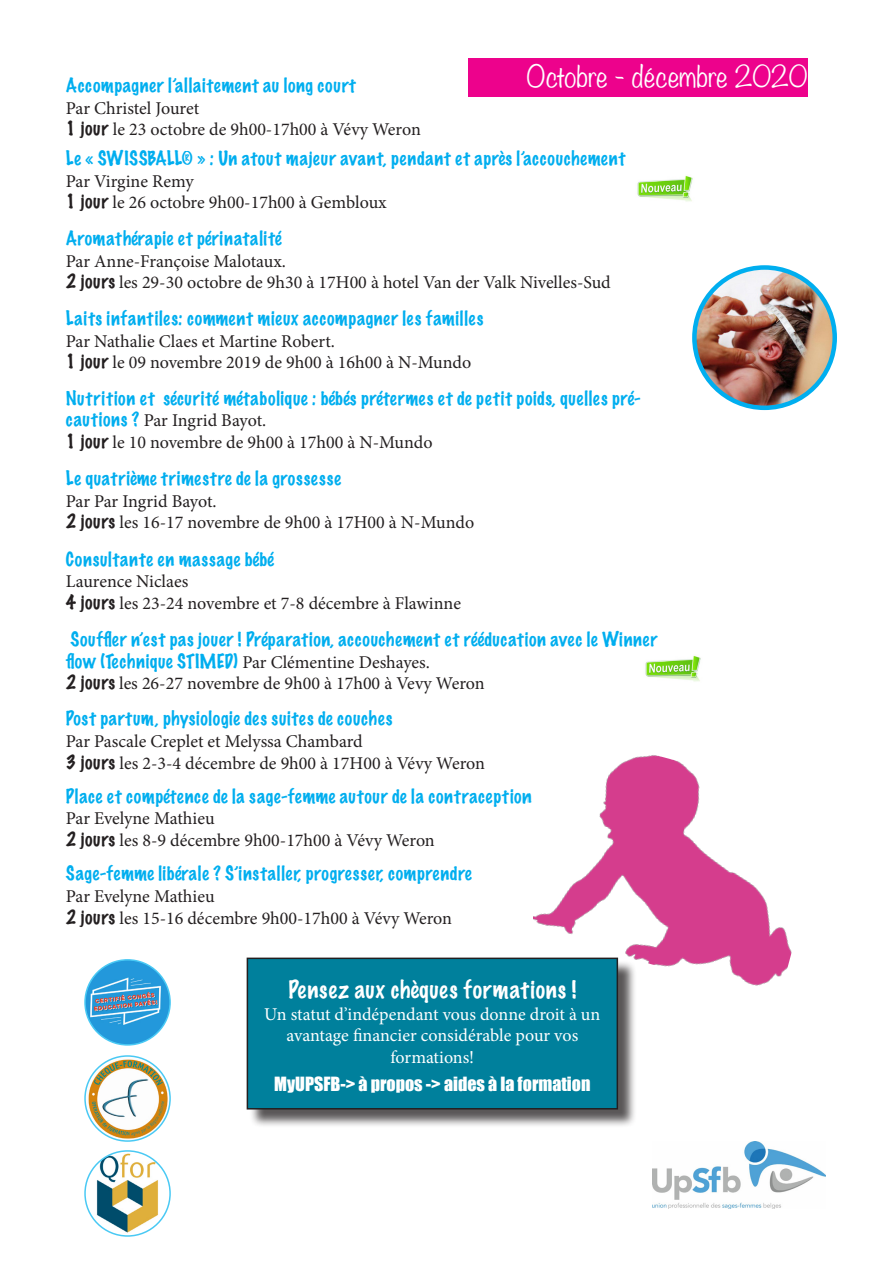
<style>
.page{position:relative;width:893px;height:1263px;background:#fff}
.page>*{position:absolute;margin:0;border:0;box-sizing:border-box;transform-origin:0 0}
.t1{font:300 27px "Noteworthy";color:#fff}
.t2{font:100 22.5px "Marker Felt";letter-spacing:.04em;color:#fff}
.t3{font:18px "Minion Pro";color:#231f20}
.t4{font:100 18px/21.6px "Marker Felt";letter-spacing:.04em;color:#00aeef}
.t5{font:18px/21.6px "Minion Pro";letter-spacing:-.005em;color:#fff;text-align:center}
.t6{font:18px "Impact";color:#fff}
.s1{font-family:"Marker Felt";font-weight:100}
.s2{font-family:"Minion Pro";font-weight:400;color:#231f20}
</style>
<div class="page">
<img style="left:653px;top:1142px;width:172px;height:67px">
<div style="left:468px;top:58px;width:339px;height:39px;background:#ed028c"></div>
<img style="left:94px;top:1151px;width:67px;height:85px">
<div style="left:84px;top:1150px;width:87px;height:87px;border:2px solid #49c9f4;border-radius:50%"></div>
<img style="left:85px;top:1056px;width:85px;height:85px;border-radius:43px">
<div style="left:84px;top:1055px;width:87px;height:87px;border:2px solid #49c9f4;border-radius:50%"></div>
<img style="left:85px;top:960px;width:85px;height:85px;border-radius:43px">
<div style="left:84px;top:959px;width:87px;height:87px;border:2px solid #49c9f4;border-radius:50%"></div>
<img style="left:694px;top:267px;width:141px;height:141px;border-radius:70px">
<div style="left:692px;top:265px;width:145px;height:145px;border:4px solid #00aeef;border-radius:50%"></div>
<img style="left:533px;top:755px;width:259px;height:231px">
<div style="left:249px;top:960px;width:388px;height:168px;background:#231f20;opacity:.75"></div>
<div style="left:247px;top:958px;width:370px;height:151px;background:#00809c"></div>
<div style="left:247px;top:957px;width:371px;height:152px;border:2px solid #231f20"></div>
<img style="left:645px;top:655px;width:56px;height:27px">
<img style="left:637px;top:175px;width:56px;height:27px">
<p class="t4" style="left:66px;top:74px;width:291px">Accompagner l’allaitement au long court</p>
<p class="t3" style="left:66px;top:96px;width:135px">Par Christel Jouret</p>
<p class="t3" style="left:66px;top:117px;width:356px"><span class="s1">1 jour</span> le 23 octobre de 9h00-17h00 à Vévy Weron</p>
<p class="t1" style="left:526px;top:53px;width:282px">Octobre - décembre 2020</p>
<p class="t4" style="left:66px;top:147px;width:561px">Le « SWISSBALL® » : Un atout majeur avant, pendant et après l’accouchement</p>
<p class="t3" style="left:66px;top:169px;width:129px">Par Virgine Remy</p>
<p class="t3" style="left:66px;top:191px;width:322px"><span class="s1">1 jour</span> le 26 octobre 9h00-17h00 à Gembloux</p>
<p class="t4" style="left:66px;top:227px;width:217px">Aromathérapie et périnatalité</p>
<p class="t3" style="left:66px;top:249px;width:222px">Par Anne-Françoise Malotaux.</p>
<p class="t3" style="left:66px;top:270px;width:546px"><span class="s1">2 jours</span> les 29-30 octobre de 9h30 à 17H00 à hotel Van der Valk Nivelles-Sud</p>
<p class="t4" style="left:66px;top:307px;width:419px">Laits infantiles: comment mieux accompagner les familles</p>
<p class="t3" style="left:66px;top:329px;width:271px">Par Nathalie Claes et Martine Robert.</p>
<p class="t3" style="left:66px;top:350px;width:407px"><span class="s1">1 jour</span> le 09 novembre 2019 de 9h00 à 16h00 à N-Mundo</p>
<p class="t4" style="left:66px;top:387px;width:576px">Nutrition et sécurité métabolique : bébés prétermes et de petit poids, quelles pré&shy;cautions ? <span class="s2">Par Ingrid Bayot.</span></p>
<p class="t3" style="left:66px;top:430px;width:368px"><span class="s1">1 jour</span> le 10 novembre de 9h00 à 17h00 à N-Mundo</p>
<p class="t4" style="left:66px;top:467px;width:277px">Le quatrième trimestre de la grossesse</p>
<p class="t3" style="left:66px;top:489px;width:152px">Par Par Ingrid Bayot.</p>
<p class="t3" style="left:66px;top:511px;width:410px"><span class="s1">2 jours</span> les 16-17 novembre de 9h00 à 17H00 à N-Mundo</p>
<p class="t4" style="left:66px;top:548px;width:210px">Consultante en massage bébé</p>
<p class="t3" style="left:66px;top:569px;width:124px">Laurence Niclaes</p>
<p class="t3" style="left:66px;top:591px;width:397px"><span class="s1">4 jours</span> les 23-24 novembre et 7-8 décembre à Flawinne</p>
<p class="t4" style="left:66px;top:628px;width:593px">Souffler n’est pas jouer ! Préparation, accouchement et rééducation avec le Winner flow (Technique STIMED) <span class="s2">Par Clémentine Deshayes.</span></p>
<p class="t3" style="left:66px;top:671px;width:420px"><span class="s1">2 jours</span> les 26-27 novembre de 9h00 à 17h00 à Vevy Weron</p>
<p class="t4" style="left:66px;top:707px;width:328px">Post partum, physiologie des suites de couches</p>
<p class="t3" style="left:66px;top:729px;width:298px">Par Pascale Creplet et Melyssa Chambard</p>
<p class="t3" style="left:66px;top:751px;width:421px"><span class="s1">3 jours</span> les 2-3-4 décembre de 9h00 à 17H00 à Vévy Weron</p>
<p class="t4" style="left:66px;top:785px;width:467px">Place et compétence de la sage-femme autour de la contraception</p>
<p class="t3" style="left:66px;top:806px;width:150px">Par Evelyne Mathieu</p>
<p class="t3" style="left:66px;top:828px;width:370px"><span class="s1">2 jours</span> les 8-9 décembre 9h00-17h00 à Vévy Weron</p>
<p class="t4" style="left:66px;top:862px;width:407px">Sage-femme libérale ? S’installer, progresser, comprendre</p>
<p class="t3" style="left:66px;top:884px;width:150px">Par Evelyne Mathieu</p>
<p class="t3" style="left:66px;top:906px;width:388px"><span class="s1">2 jours</span> les 15-16 décembre 9h00-17h00 à Vévy Weron</p>
<p class="t2" style="left:288px;top:972px;width:289px">Pensez aux chèques formations !</p>
<p class="t5" style="left:264px;top:1003px;width:338px">Un statut d’indépendant vous donne droit à un avantage financier considérable pour vos</p>
<p class="t5" style="left:390px;top:1046px;width:85px">formations!</p>
<p class="t6" style="left:274px;top:1069px;width:318px">MyUPSFB-&gt; à propos -&gt; aides à la formation</p>
</div>
